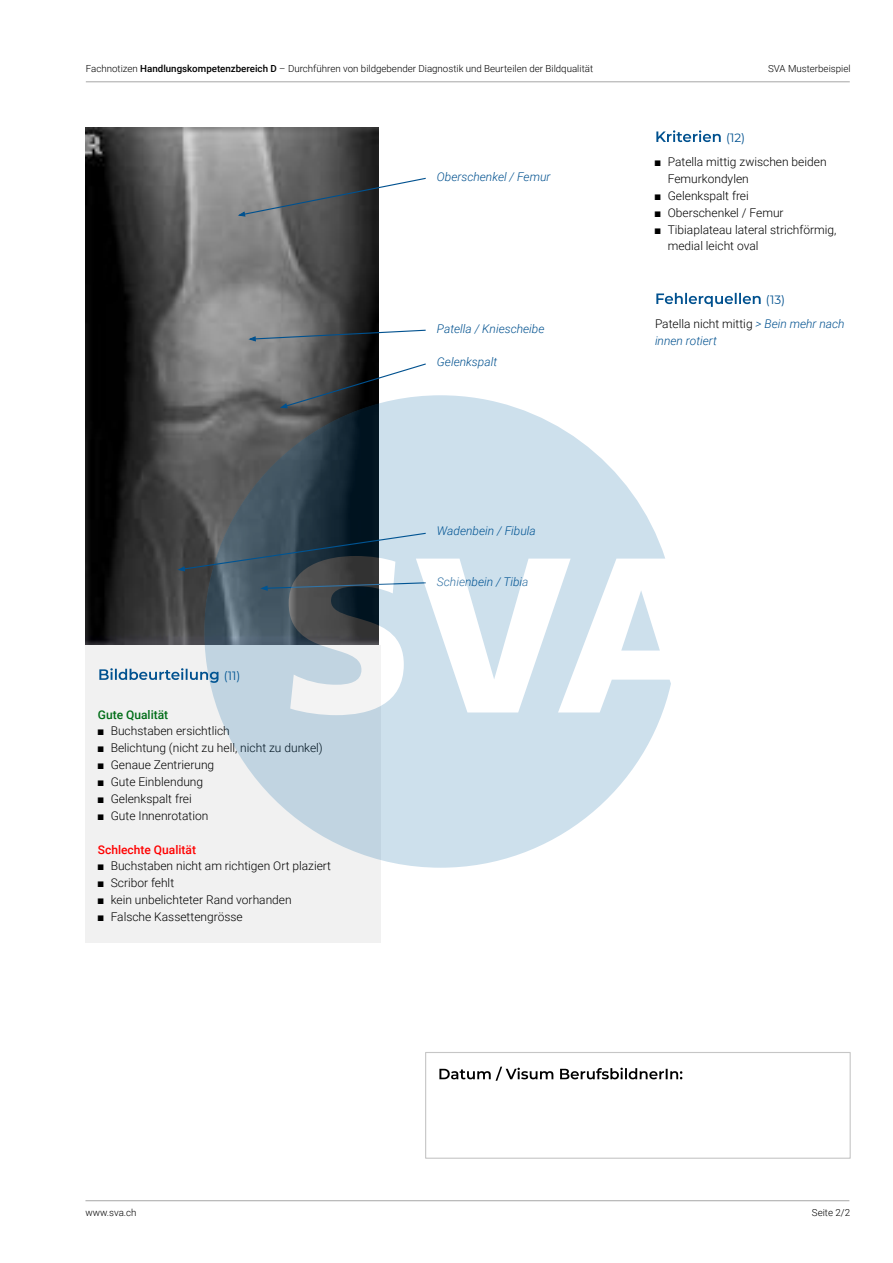
<style>
.page{position:relative;width:893px;height:1263px;background:#fff}
.page>*{position:absolute;margin:0;border:0;box-sizing:border-box;transform-origin:0 0}
.t1{font:300 12px/16.8px "Roboto";color:#000}
.t2{font:italic 300 12px/16.8px "Roboto";color:#00518f}
.t3{font:500 12px "Roboto";color:#f00}
.t4{font:12px "Montserrat";color:#00518f}
.t5{font:500 12px "Roboto";color:#006d17}
.t6{font:300 9.75px "Roboto";color:#000}
.s1{font-weight:500}
.s2{font-family:"Arial";font-weight:400}
.s3{font-style:normal;color:#000}
</style>
<div class="page">
<hr style="left:86px;top:81px;width:764px;height:1px;background:#b0b0b0">
<hr style="left:85px;top:1200px;width:764px;height:1px;background:#b0b0b0">
<svg style="left:656px;top:130px;width:65px;height:12px"></svg>
<svg style="left:656px;top:293px;width:105px;height:14px"></svg>
<div style="left:425px;top:1052px;width:426px;height:107px;border:1px solid #c6c6c6"></div>
<svg style="left:439px;top:1067px;width:243px;height:14px"></svg>
<img style="left:85px;top:128px;width:293px;height:517px">
<svg style="left:236px;top:177px;width:190px;height:40px"></svg>
<svg style="left:247px;top:329px;width:179px;height:13px"></svg>
<svg style="left:278px;top:363px;width:148px;height:32px"></svg>
<svg style="left:176px;top:532px;width:28px;height:40px"></svg>
<div style="left:86px;top:645px;width:295px;height:298px;background:#f1f1f1"></div>
<svg style="left:99px;top:668px;width:105px;height:12px"></svg>
<svg style="left:204px;top:395px;width:467px;height:473px"></svg>
<p class="t6" style="left:86px;top:62px;width:509px">Fachnotizen <span class="s1">Handlungskompetenzbereich D</span> – Durchführen von bildgebender Diagnostik und Beurteilen der Bildqualität</p>
<p class="t6" style="left:768px;top:62px;width:84px">SVA Musterbeispiel</p>
<p class="t4" style="left:224px;top:667px;width:18px">(11)</p>
<p class="t5" style="left:98px;top:706px;width:72px">Gute Qualität</p>
<p class="t1" style="left:97px;top:722px;width:134px"><span class="s2">■</span> Buchstaben ersichtlich</p>
<p class="t1" style="left:97px;top:739px;width:227px"><span class="s2">■</span> Belichtung (nicht zu hell, nicht zu dunkel)</p>
<p class="t1" style="left:97px;top:756px;width:119px"><span class="s2">■</span> Genaue Zentrierung</p>
<p class="t1" style="left:97px;top:773px;width:108px"><span class="s2">■</span> Gute Einblendung</p>
<p class="t1" style="left:97px;top:790px;width:96px"><span class="s2">■</span> Gelenkspalt frei</p>
<p class="t1" style="left:97px;top:807px;width:113px"><span class="s2">■</span> Gute Innenrotation</p>
<p class="t3" style="left:98px;top:841px;width:100px">Schlechte Qualität</p>
<p class="t1" style="left:97px;top:857px;width:235px"><span class="s2">■</span> Buchstaben nicht am richtigen Ort plaziert</p>
<p class="t1" style="left:97px;top:874px;width:79px"><span class="s2">■</span> Scribor fehlt</p>
<p class="t1" style="left:97px;top:891px;width:196px"><span class="s2">■</span> kein unbelichteter Rand vorhanden</p>
<p class="t1" style="left:97px;top:908px;width:147px"><span class="s2">■</span> Falsche Kassettengrösse</p>
<p class="t2" style="left:437px;top:168px;width:115px">Oberschenkel / Femur</p>
<p class="t2" style="left:437px;top:319px;width:109px">Patella / Kniescheibe</p>
<p class="t2" style="left:437px;top:353px;width:62px">Gelenkspalt</p>
<p class="t2" style="left:437px;top:522px;width:100px">Wadenbein / Fibula</p>
<p class="t2" style="left:437px;top:573px;width:93px">Schienbein / Tibia</p>
<p class="t4" style="left:726px;top:129px;width:21px">(12)</p>
<p class="t1" style="left:668px;top:153px;width:160px;text-indent:-14px"><span class="s2">■</span> Patella mittig zwischen beiden<br>Femurkondylen</p>
<p class="t1" style="left:654px;top:187px;width:96px"><span class="s2">■</span> Gelenkspalt frei</p>
<p class="t1" style="left:654px;top:204px;width:131px"><span class="s2">■</span> Oberschenkel / Femur</p>
<p class="t1" style="left:668px;top:220px;width:170px;text-indent:-14px"><span class="s2">■</span> Tibiaplateau lateral strichförmig, medial leicht oval</p>
<p class="t4" style="left:766px;top:291px;width:21px">(13)</p>
<p class="t2" style="left:655px;top:315px;width:191px"><span class="s3">Patella nicht mittig</span> &gt; Bein mehr nach innen rotiert</p>
<p class="t6" style="left:85px;top:1205px;width:53px">www.sva.ch</p>
<p class="t6" style="left:835px;top:1205px;width:16px">1 1</p>
<p class="t6" style="left:812px;top:1205px;width:40px">Seite 2/2</p>
</div>
